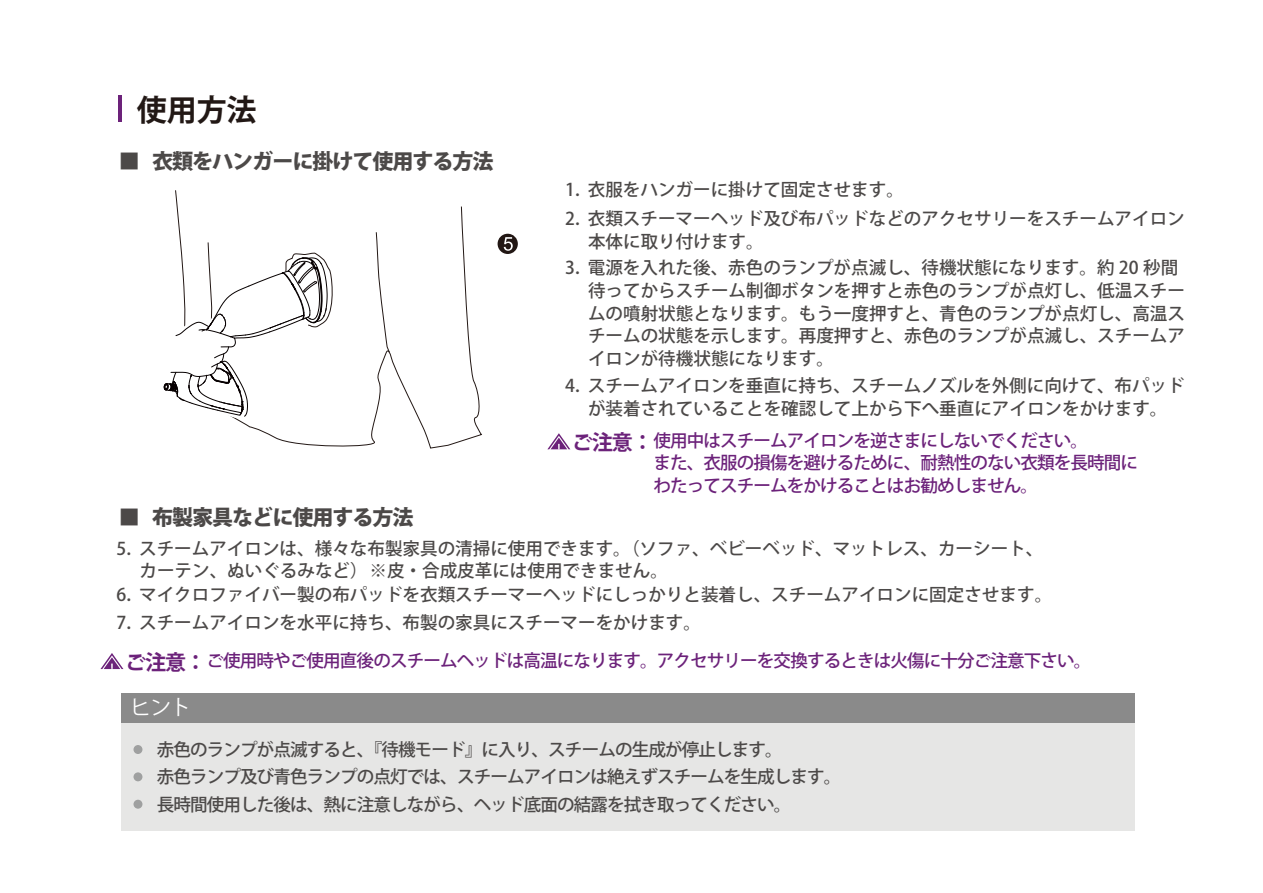
<style>
.page{position:relative;width:1263px;height:893px;background:#fff}
.page>*{position:absolute;margin:0;border:0;box-sizing:border-box;transform-origin:0 0}
.t1{font:700 30.15px "Koz Go Pr 6 N";color:#221815}
.t2{font:800 21px "Koz Go Pr 6 N";letter-spacing:-.05em;color:#4c4948}
.t3{font:21px "Koz Go Pr 6 N";color:#fff}
.t4{font:500 17.55px/22.6px "Koz Go Pr 6 N";color:#4c4948}
.t5{font:500 17.55px/22.6px "Koz Go Pr 6 N";letter-spacing:-.05em;color:#6c227a}
.t6{font:500 17.55px/27.6px "Koz Go Pr 6 N";letter-spacing:-.05em;color:#4c4948}
.s1{font-weight:700;font-size:21px}
</style>
<div class="page">
<hr style="left:118px;top:95px;width:4px;height:27px;background:#6c227a">
<div style="left:121px;top:718px;width:1013px;height:113px;background:#e6e6e5"></div>
<div style="left:121px;top:693px;width:1013px;height:29px;background:#8a8a8a"></div>
<div style="left:133px;top:745px;width:9px;height:9px;background:#9fa0a0;border-radius:50%"></div>
<div style="left:133px;top:800px;width:9px;height:9px;background:#9fa0a0;border-radius:50%"></div>
<div style="left:133px;top:772px;width:9px;height:9px;background:#9fa0a0;border-radius:50%"></div>
<div style="left:498px;top:234px;width:20px;height:20px;background:#221714;border-radius:50%"></div>
<svg style="left:504px;top:237px;width:9px;height:14px"></svg>
<svg style="left:246px;top:206px;width:236px;height:242px"></svg>
<svg style="left:376px;top:232px;width:14px;height:121px"></svg>
<svg style="left:163px;top:190px;width:173px;height:235px"></svg>
<svg style="left:547px;top:433px;width:23px;height:17px"></svg>
<svg style="left:100px;top:653px;width:23px;height:17px"></svg>
<h1 class="t1" style="left:137px;top:93px;width:121px">使用方法</h1>
<p class="t2" style="left:119px;top:150px;width:376px">■ 衣類をハンガーに掛けて使用する方法</p>
<p class="t2" style="left:119px;top:506px;width:296px">■ 布製家具などに使用する方法</p>
<p class="t4" style="left:565px;top:176px;width:621px;line-height:29px">1．衣服をハンガーに掛けて固定させます。<br>2．衣類スチーマーヘッド及び布パッドなどのアクセサリーをスチームアイロン</p>
<p class="t4" style="left:565px;top:229px;width:614px;line-height:26.4px;text-indent:23px">本体に取り付けます。<br>3．電源を入れた後、赤色のランプが点滅し、待機状態になります。約 20 秒間</p>
<p class="t4" style="left:588px;top:280px;width:598px;text-align:justify">待ってからスチーム制御ボタンを押すと赤色のランプが点灯し、低温スチームの噴射状態となります。もう一度押すと、青色のランプが点灯し、高温スチームの状態を示します。再度押すと、赤色のランプが点滅し、スチームアイロンが待機状態になります。</p>
<p class="t4" style="left:565px;top:375px;width:621px;text-align:center">4．スチームアイロンを垂直に持ち、スチームノズルを外側に向けて、布パッドが装着されていることを確認して上から下へ垂直にアイロンをかけます。</p>
<p class="t5" style="left:653px;top:429px;width:486px;text-indent:-81px"><span class="s1">ご注意：</span>使用中はスチームアイロンを逆さまにしないでください。<br>また、衣服の損傷を避けるために、耐熱性のない衣類を長時間にわたってスチームをかけることはお勧めしません。</p>
<p class="t4" style="left:117px;top:537px;width:928px">5．スチームアイロンは、様々な布製家具の清掃に使用できます。（ソファ、ベビーベッド、マットレス、カーシート、</p>
<p class="t4" style="left:139px;top:560px;width:530px">カーテン、ぬいぐるみなど）※皮・合成皮革には使用できません。</p>
<p class="t4" style="left:117px;top:583px;width:937px">6．マイクロファイバー製の布パッドを衣類スチーマーヘッドにしっかりと装着し、スチームアイロンに固定させます。</p>
<p class="t4" style="left:117px;top:611px;width:586px">7．スチームアイロンを水平に持ち、布製の家具にスチーマーをかけます。</p>
<p class="t5" style="left:125px;top:650px;width:968px"><span class="s1">ご注意：</span>ご使用時やご使用直後のスチームヘッドは高温になります。アクセサリーを交換するときは火傷に十分ご注意下さい。</p>
<p class="t3" style="left:130px;top:695px;width:63px">ヒント</p>
<p class="t6" style="left:157px;top:736px;width:686px">赤色のランプが点滅すると、『待機モード』に入り、スチームの生成が停止します。<br>赤色ランプ及び青色ランプの点灯では、スチームアイロンは絶えずスチームを生成します。長時間使用した後は、熱に注意しながら、ヘッド底面の結露を拭き取ってください。</p>
</div>
